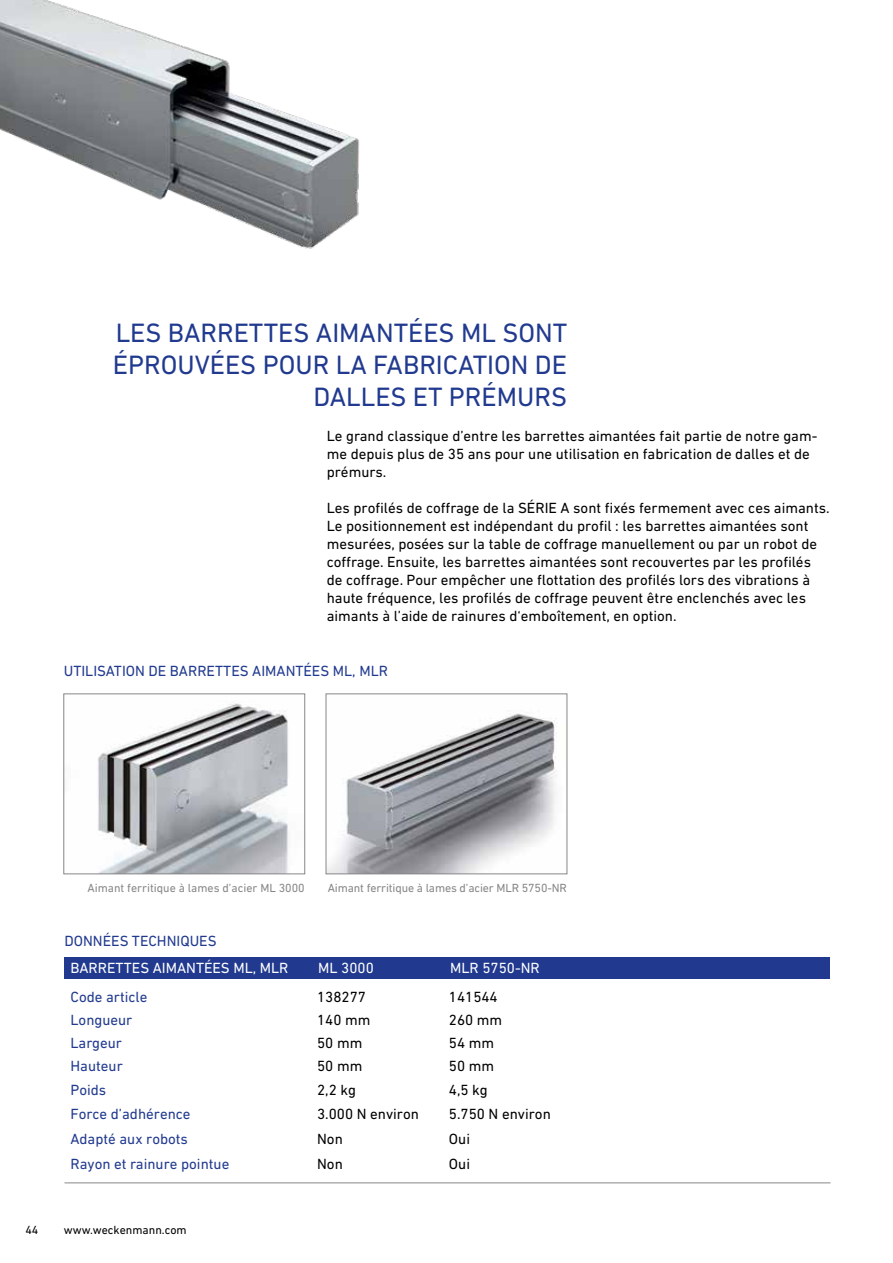
<style>
.page{position:relative;width:893px;height:1263px;background:#fff}
.page>*{position:absolute;margin:0;border:0;box-sizing:border-box;transform-origin:0 0}
.t1{font:27px/32.4px "DIN Next CYR";color:#213a8f;text-align:right}
.t2{font:15px/18px "DIN Next CYR";color:#000}
.t3{font:15px "DIN Next CYR";color:#213a8f}
.t4{font:15px "DIN Next CYR";color:#fff}
.t5{font:12px "DIN Next CYR";letter-spacing:-.01em;color:#878787}
.t6{font:12px "DIN Next CYR";color:#000}
</style>
<div class="page">
<img style="left:0;top:0;width:359px;height:249px">
<img style="left:328px;top:713px;width:229px;height:159px">
<div style="left:326px;top:693px;width:241px;height:181px;border:1px solid #878787"></div>
<img style="left:97px;top:703px;width:191px;height:169px">
<div style="left:63px;top:693px;width:242px;height:181px;border:1px solid #878787"></div>
<div style="left:65px;top:957px;width:765px;height:21px;background:#213a8f"></div>
<hr style="left:65px;top:1182px;width:765px;height:1px;background:#878787">
<h1 class="t1" style="left:113px;top:316px;width:456px">LES BARRETTES AIMANTÉES ML SONT<br>ÉPROUVÉES POUR LA FABRICATION DE<br>DALLES ET PRÉMURS</h1>
<p class="t2" style="left:327px;top:427px;width:492px">Le grand classique d’entre les barrettes aimantées fait partie de notre gam&shy;me depuis plus de 35 ans pour une utilisation en fabrication de dalles et de prémurs.</p>
<p class="t2" style="left:327px;top:499px;width:504px">Les profilés de coffrage de la SÉRIE A sont fixés fermement avec ces aimants.<br>Le positionnement est indépendant du profil : les barrettes aimantées sont mesurées, posées sur la table de coffrage manuellement ou par un robot de coffrage. Ensuite, les barrettes aimantées sont recouvertes par les profilés de coffrage. Pour empêcher une flottation des profilés lors des vibrations à haute fréquence, les profilés de coffrage peuvent être enclenchés avec les aimants à l’aide de rainures d‘emboîtement, en option.</p>
<p class="t3" style="left:64px;top:662px;width:326px">UTILISATION DE BARRETTES AIMANTÉES ML, MLR</p>
<p class="t5" style="left:87px;top:881px;width:219px">Aimant ferritique à lames d’acier ML 3000</p>
<p class="t5" style="left:328px;top:881px;width:241px">Aimant ferritique à lames d’acier MLR 5750-NR</p>
<p class="t3" style="left:65px;top:932px;width:154px">DONNÉES TECHNIQUES</p>
<p class="t4" style="left:71px;top:959px;width:219px">BARRETTES AIMANTÉES ML, MLR</p>
<p class="t4" style="left:318px;top:959px;width:57px">ML 3000</p>
<p class="t4" style="left:450px;top:959px;width:91px">MLR 5750-NR</p>
<p class="t3" style="left:71px;top:988px;width:78px">Code article</p>
<p class="t2" style="left:317px;top:987px;width:50px">138277</p>
<p class="t2" style="left:449px;top:987px;width:50px">141544</p>
<p class="t3" style="left:71px;top:1011px;width:63px">Longueur</p>
<p class="t2" style="left:317px;top:1010px;width:55px">140 mm</p>
<p class="t2" style="left:449px;top:1010px;width:55px">260 mm</p>
<p class="t3" style="left:71px;top:1034px;width:53px">Largeur</p>
<p class="t2" style="left:317px;top:1034px;width:47px">50 mm</p>
<p class="t2" style="left:449px;top:1034px;width:47px">54 mm</p>
<p class="t3" style="left:71px;top:1057px;width:54px">Hauteur</p>
<p class="t2" style="left:317px;top:1057px;width:47px">50 mm</p>
<p class="t2" style="left:449px;top:1057px;width:47px">50 mm</p>
<p class="t3" style="left:71px;top:1081px;width:37px">Poids</p>
<p class="t2" style="left:317px;top:1080px;width:40px">2,2 kg</p>
<p class="t2" style="left:449px;top:1080px;width:40px">4,5 kg</p>
<p class="t3" style="left:71px;top:1105px;width:122px">Force d’adhérence</p>
<p class="t2" style="left:317px;top:1105px;width:103px">3.000 N environ</p>
<p class="t2" style="left:449px;top:1105px;width:103px">5.750 N environ</p>
<p class="t3" style="left:71px;top:1130px;width:119px">Adapté aux robots</p>
<p class="t2" style="left:317px;top:1130px;width:27px">Non</p>
<p class="t2" style="left:449px;top:1130px;width:23px">Oui</p>
<p class="t3" style="left:71px;top:1155px;width:160px">Rayon et rainure pointue</p>
<p class="t2" style="left:317px;top:1154px;width:27px">Non</p>
<p class="t2" style="left:449px;top:1154px;width:23px">Oui</p>
<p class="t6" style="left:25px;top:1223px;width:15px">44</p>
<p class="t6" style="left:64px;top:1223px;width:124px">www.weckenmann.com</p>
</div>
